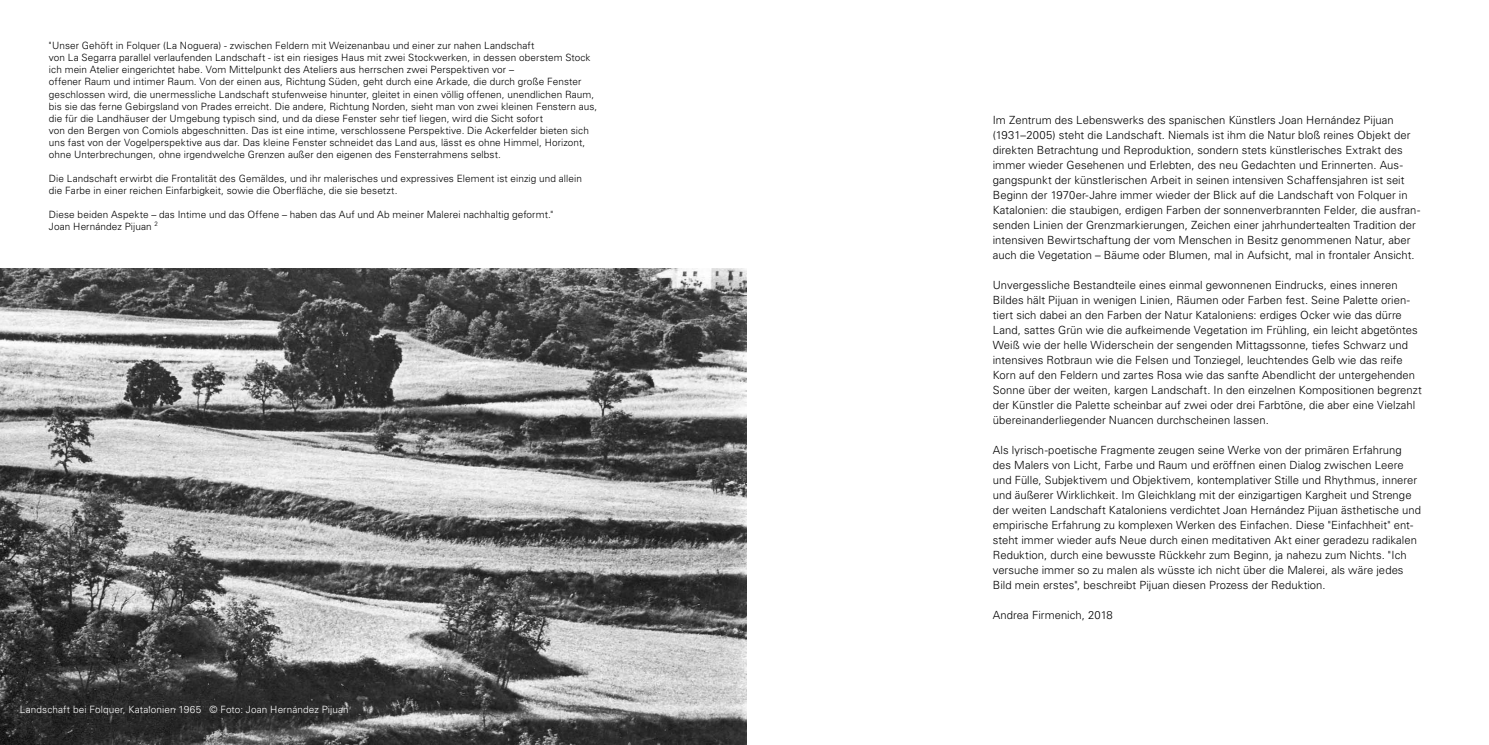
<style>
.page{position:relative;width:1489px;height:745px;background:#fff}
.page>*{position:absolute;margin:0;border:0;box-sizing:border-box;transform-origin:0 0}
.t1{font:300 11.25px/15px "Univers";letter-spacing:.005em;color:#000}
.t2{font:300 10px/12px "Univers";letter-spacing:.01em;color:#000}
.t3{font:300 10px "Univers";letter-spacing:.01em;color:#fff}
</style>
<div class="page">
<img style="left:0;top:268px;width:746px;height:476px">
<p class="t2" style="left:49px;top:40px;width:550px">"Unser Gehöft in Folquer (La Noguera) - zwischen Feldern mit Weizenanbau und einer zur nahen Landschaft<br>von La Segarra parallel verlaufenden Landschaft - ist ein riesiges Haus mit zwei Stockwerken, in dessen oberstem Stock ich mein Atelier eingerichtet habe. Vom Mittelpunkt des Ateliers aus herrschen zwei Perspektiven vor –<br>offener Raum und intimer Raum. Von der einen aus, Richtung Süden, geht durch eine Arkade, die durch große Fenster geschlossen wird, die unermessliche Landschaft stufenweise hinunter, gleitet in einen völlig offenen, unendlichen Raum, bis sie das ferne Gebirgsland von Prades erreicht. Die andere, Richtung Norden, sieht man von zwei kleinen Fenstern aus, die für die Landhäuser der Umgebung typisch sind, und da diese Fenster sehr tief liegen, wird die Sicht sofort<br>von den Bergen von Comiols abgeschnitten. Das ist eine intime, verschlossene Perspektive. Die Ackerfelder bieten sich uns fast von der Vogelperspektive aus dar. Das kleine Fenster schneidet das Land aus, lässt es ohne Himmel, Horizont, ohne Unterbrechungen, ohne irgendwelche Grenzen außer den eigenen des Fensterrahmens selbst.</p>
<p class="t2" style="left:49px;top:172px;width:534px">Die Landschaft erwirbt die Frontalität des Gemäldes, und ihr malerisches und expressives Element ist einzig und allein die Farbe in einer reichen Einfarbigkeit, sowie die Oberfläche, die sie besetzt.</p>
<p class="t2" style="left:49px;top:208px;width:506px">Diese beiden Aspekte – das Intime und das Offene – haben das Auf und Ab meiner Malerei nachhaltig geformt."<br>Joan Hernández Pijuan <sup>2</sup></p>
<p class="t3" style="left:20px;top:703px;width:330px">Landschaft bei Folquer, Katalonien 1965 © Foto: Joan Hernández Pijuan</p>
<p class="t1" style="left:992px;top:112px;width:429px">Im Zentrum des Lebenswerks des spanischen Künstlers Joan Hernández Pijuan (1931–2005) steht die Landschaft. Niemals ist ihm die Natur bloß reines Objekt der direkten Betrachtung und Reproduktion, sondern stets künstlerisches Extrakt des immer wieder Gesehenen und Erlebten, des neu Gedachten und Erinnerten. Aus&shy;gangspunkt der künstlerischen Arbeit in seinen intensiven Schaffensjahren ist seit Beginn der 1970er-Jahre immer wieder der Blick auf die Landschaft von Folquer in Katalonien: die staubigen, erdigen Farben der sonnenverbrannten Felder, die ausfran&shy;senden Linien der Grenzmarkierungen, Zeichen einer jahrhundertealten Tradition der intensiven Bewirtschaftung der vom Menschen in Besitz genommenen Natur, aber auch die Vegetation – Bäume oder Blumen, mal in Aufsicht, mal in frontaler Ansicht.</p>
<p class="t1" style="left:992px;top:277px;width:430px">Unvergessliche Bestandteile eines einmal gewonnenen Eindrucks, eines inneren Bildes hält Pijuan in wenigen Linien, Räumen oder Farben fest. Seine Palette orien&shy;tiert sich dabei an den Farben der Natur Kataloniens: erdiges Ocker wie das dürre Land, sattes Grün wie die aufkeimende Vegetation im Frühling, ein leicht abgetöntes Weiß wie der helle Widerschein der sengenden Mittagssonne, tiefes Schwarz und intensives Rotbraun wie die Felsen und Tonziegel, leuchtendes Gelb wie das reife Korn auf den Feldern und zartes Rosa wie das sanfte Abendlicht der untergehenden Sonne über der weiten, kargen Landschaft. In den einzelnen Kompositionen begrenzt der Künstler die Palette scheinbar auf zwei oder drei Farbtöne, die aber eine Vielzahl übereinanderliegender Nuancen durchscheinen lassen.</p>
<p class="t1" style="left:992px;top:442px;width:430px">Als lyrisch-poetische Fragmente zeugen seine Werke von der primären Erfahrung des Malers von Licht, Farbe und Raum und eröffnen einen Dialog zwischen Leere und Fülle, Subjektivem und Objektivem, kontemplativer Stille und Rhythmus, innerer und äußerer Wirklichkeit. Im Gleichklang mit der einzigartigen Kargheit und Strenge der weiten Landschaft Kataloniens verdichtet Joan Hernández Pijuan ästhetische und empirische Erfahrung zu komplexen Werken des Einfachen. Diese "Einfachheit" ent&shy;steht immer wieder aufs Neue durch einen meditativen Akt einer geradezu radikalen Reduktion, durch eine bewusste Rückkehr zum Beginn, ja nahezu zum Nichts. "Ich versuche immer so zu malen als wüsste ich nicht über die Malerei, als wäre jedes Bild mein erstes", beschreibt Pijuan diesen Prozess der Reduktion.</p>
<p class="t1" style="left:992px;top:607px;width:121px">Andrea Firmenich, 2018</p>
</div>
